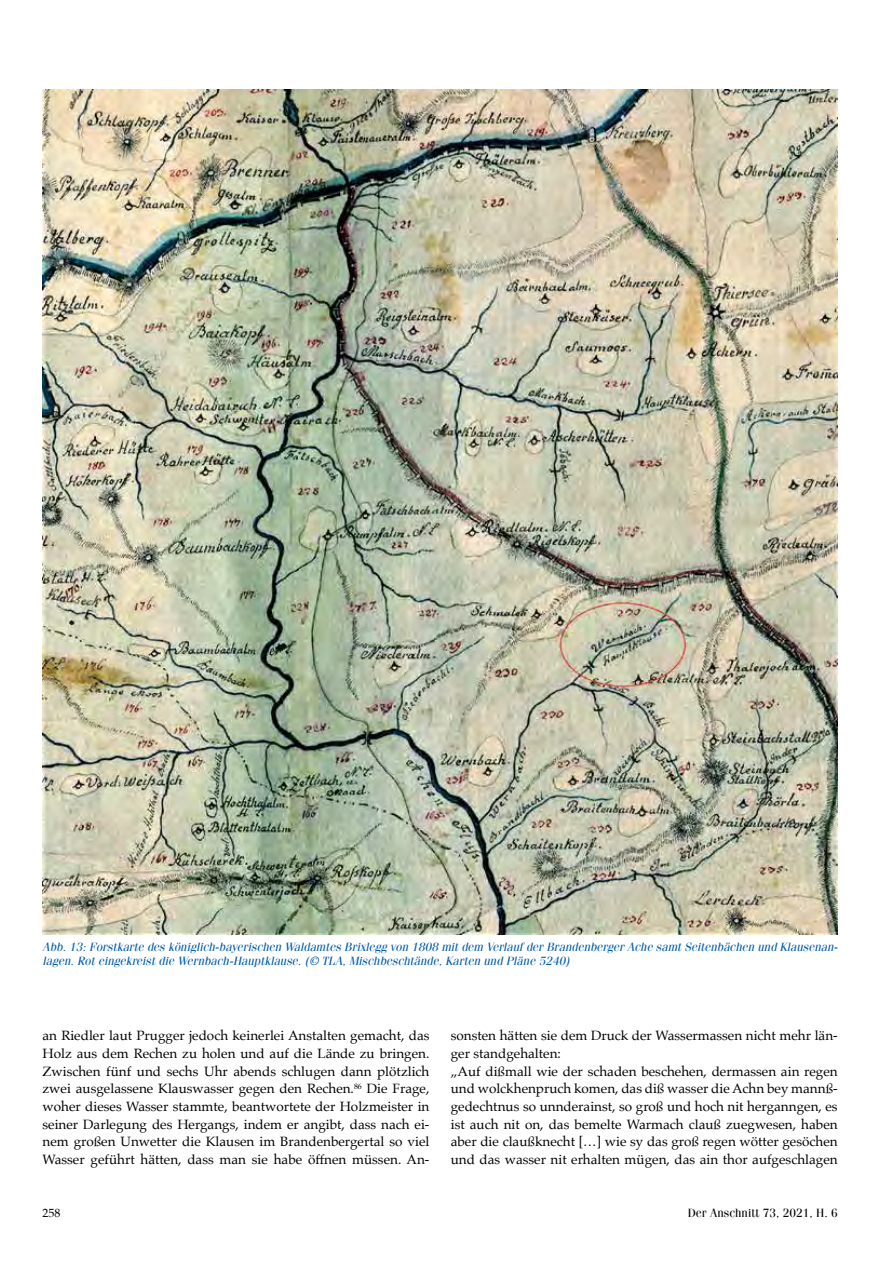
<style>
.page{position:relative;width:893px;height:1263px;background:#fff}
.page>*{position:absolute;margin:0;border:0;box-sizing:border-box;transform-origin:0 0}
.t1{font:13.5px/17.7px "Palatino";color:#000;text-align:justify}
.t2{font:italic 12px/13.5px "Fenice LT";color:#005ca9}
.t3{font:12px "Fenice LT";color:#000}
.t4{font:12px "Palatino";color:#000}
</style>
<div class="page">
<img style="left:43px;top:89px;width:795px;height:846px">
<p class="t2" style="left:43px;top:940px;width:797px">Abb. 13: Forstkarte des königlich-bayerischen Waldamtes Brixlegg von 1808 mit dem Verlauf der Brandenberger Ache samt Seitenbächen und Klausenan&shy;lagen. Rot eingekreist die Wernbach-Hauptklause. (© TLA, Mischbeschtände, Karten und Pläne 5240)</p>
<p class="t1" style="left:43px;top:1027px;width:388px">an Riedler laut Prugger jedoch keinerlei Anstalten gemacht, das Holz aus dem Rechen zu holen und auf die Lände zu bringen.<br>Zwischen fünf und sechs Uhr abends schlugen dann plötzlich zwei ausgelassene Klauswasser gegen den Rechen.<sup>86</sup> Die Frage, woher dieses Wasser stammte, beantwortete der Holzmeister in seiner Darlegung des Hergangs, indem er angibt, dass nach ei&shy;nem großen Unwetter die Klausen im Brandenbergertal so viel Wasser geführt hätten, dass man sie habe öffnen müssen. An-</p>
<p class="t1" style="left:451px;top:1027px;width:388px;text-align:left">sonsten hätten sie dem Druck der Wassermassen nicht mehr län&shy;ger standgehalten:<br>„Auf dißmall wie der schaden beschehen, dermassen ain regen und wolckhenpruch komen, das diß wasser die Achn bey mannß&shy;gedechtnus so unnderainst, so groß und hoch nit herganngen, es ist auch nit on, das bemelte Warmach clauß zuegwesen, haben aber die claußknecht […] wie sy das groß regen wötter gesöchen und das wasser nit erhalten mügen, das ain thor aufgeschlagen</p>
<p class="t4" style="left:43px;top:1203px;width:19px">258</p>
<p class="t3" style="left:688px;top:1206px;width:152px">Der Anschnitt 73, 2021, H. 6</p>
</div>
